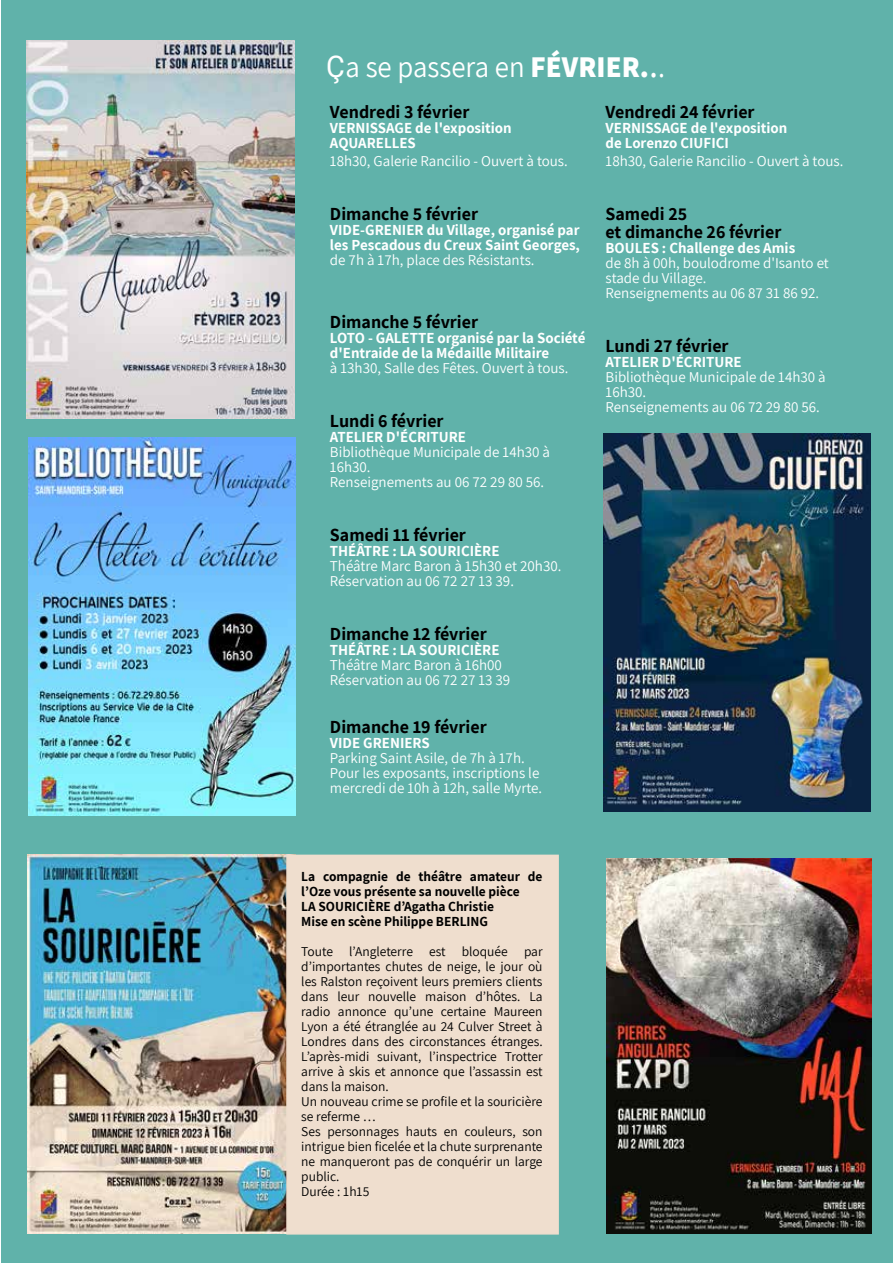
<style>
.page{position:relative;width:893px;height:1263px;background:#fff}
.page>*{position:absolute;margin:0;border:0;box-sizing:border-box;transform-origin:0 0}
.t1{font:30px "Assistant";color:#fff;scale:.96 1}
.t2{font:700 18px/18px "Assistant";color:#000}
.t3{font:15px/15px "Assistant";color:#fff}
.t4{font:700 15px/15px "Assistant";color:#fff}
.t5{font:13.5px/15px "Assistant";color:#000}
.t6{font:700 13.5px/15px "Assistant";color:#000}
.s1{font-family:"Roboto"}
.s2{font-weight:800}
.s3{font-size:39px}
</style>
<div class="page">
<div style="left:1px;top:0;width:892px;height:1263px;background:#60b2aa"></div>
<img style="left:27px;top:41px;width:267px;height:378px">
<img style="left:28px;top:437px;width:268px;height:378px">
<img style="left:603px;top:433px;width:268px;height:378px">
<img style="left:28px;top:855px;width:258px;height:378px">
<div style="left:286px;top:855px;width:273px;height:379px;background:#efdece;border:2px solid #efdece"></div>
<img style="left:606px;top:858px;width:266px;height:375px">
<h1 class="t1" style="left:326px;top:47px;width:354px"><span class="s1">Ç</span>a se passera en <span class="s2">FÉVRIER.</span><span class="s3">.</span>.</h1>
<p class="t2" style="left:330px;top:102px;width:141px">Vendredi 3 février</p>
<p class="t4" style="left:330px;top:120px;width:183px">VERNISSAGE de l'exposition<br>AQUARELLES</p>
<p class="t3" style="left:330px;top:153px;width:239px">18h30, Galerie Rancilio - Ouvert à tous.</p>
<p class="t2" style="left:330px;top:204px;width:150px">Dimanche 5 février</p>
<p class="t4" style="left:330px;top:222px;width:252px">VIDE-GRENIER du Village, organisé par les Pescadous du Creux Saint Georges,</p>
<p class="t3" style="left:330px;top:252px;width:206px">de 7h à 17h, place des Résistants.</p>
<p class="t2" style="left:330px;top:312px;width:150px">Dimanche 5 février</p>
<p class="t4" style="left:330px;top:330px;width:257px">LOTO - GALETTE organisé par la Société d'Entraide de la Médaille Militaire</p>
<p class="t3" style="left:330px;top:360px;width:240px">à 13h30, Salle des Fêtes. Ouvert à tous.</p>
<p class="t2" style="left:330px;top:411px;width:115px">Lundi 6 février</p>
<p class="t4" style="left:330px;top:429px;width:138px">ATELIER D'ÉCRITURE</p>
<p class="t3" style="left:330px;top:444px;width:222px">Bibliothèque Municipale de 14h30 à<br>16h30.<br>Renseignements au 06 72 29 80 56.</p>
<p class="t2" style="left:330px;top:525px;width:137px">Samedi 11 février</p>
<p class="t4" style="left:330px;top:543px;width:171px">THÉÂTRE : LA SOURICIÈRE</p>
<p class="t3" style="left:330px;top:558px;width:233px">Théâtre Marc Baron à 15h30 et 20h30.<br>Réservation au 06 72 27 13 39.</p>
<p class="t2" style="left:330px;top:624px;width:158px">Dimanche 12 février</p>
<p class="t4" style="left:330px;top:642px;width:171px">THÉÂTRE : LA SOURICIÈRE</p>
<p class="t3" style="left:330px;top:657px;width:182px">Théâtre Marc Baron à 16h00<br>Réservation au 06 72 27 13 39</p>
<p class="t2" style="left:330px;top:717px;width:158px">Dimanche 19 février</p>
<p class="t4" style="left:330px;top:735px;width:101px">VIDE GRENIERS</p>
<p class="t3" style="left:330px;top:750px;width:214px">Parking Saint Asile, de 7h à 17h.<br>Pour les exposants, inscriptions le mercredi de 10h à 12h, salle Myrte.</p>
<p class="t2" style="left:606px;top:102px;width:150px">Vendredi 24 février</p>
<p class="t4" style="left:606px;top:120px;width:183px">VERNISSAGE de l'exposition de Lorenzo CIUFICI</p>
<p class="t3" style="left:606px;top:153px;width:239px">18h30, Galerie Rancilio - Ouvert à tous.</p>
<p class="t2" style="left:606px;top:204px;width:177px">Samedi 25<br>et dimanche 26 février</p>
<p class="t4" style="left:606px;top:240px;width:191px">BOULES : Challenge des Amis</p>
<p class="t3" style="left:606px;top:255px;width:225px">de 8h à 00h, boulodrome d'Isanto et stade du Village.<br>Renseignements au 06 87 31 86 92.</p>
<p class="t2" style="left:606px;top:336px;width:125px">Lundi 27 février</p>
<p class="t4" style="left:606px;top:354px;width:138px">ATELIER D'ÉCRITURE</p>
<p class="t3" style="left:606px;top:369px;width:222px">Bibliothèque Municipale de 14h30 à<br>16h30.<br>Renseignements au 06 72 29 80 56.</p>
<p class="t6" style="left:301px;top:869px;width:243px">La compagnie de théâtre amateur de l’Oze vous présente sa nouvelle pièce<br>LA SOURICIÈRE d’Agatha Christie<br>Mise en scène Philippe BERLING</p>
<p class="t5" style="left:301px;top:944px;width:243px">Toute l’Angleterre est bloquée par d’importantes chutes de neige, le jour où les Ralston reçoivent leurs premiers clients dans leur nouvelle maison d’hôtes. La radio annonce qu’une certaine Maureen Lyon a été étranglée au 24 Culver Street à Londres dans des circonstances étranges.<br>L’après-midi suivant, l’inspectrice Trotter arrive à skis et annonce que l’assassin est dans la maison.<br>Un nouveau crime se profile et la souricière se referme …<br>Ses personnages hauts en couleurs, son intrigue bien ficelée et la chute surprenante ne manqueront pas de conquérir un large public.<br>Durée : 1h15</p>
</div>
